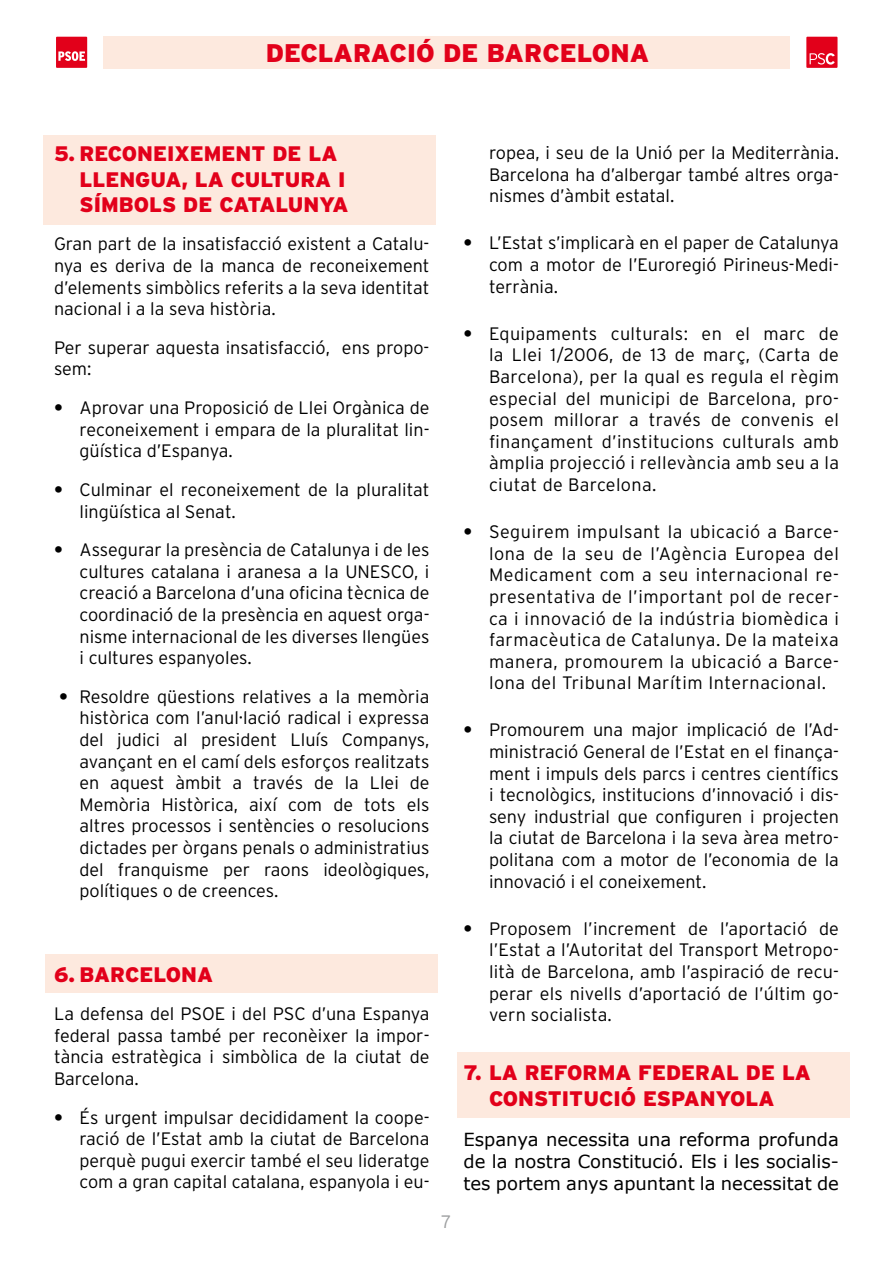
<style>
.page{position:relative;width:893px;height:1263px;background:#fff}
.page>*{position:absolute;margin:0;border:0;box-sizing:border-box;transform-origin:0 0}
.t1{font:900 25.5px "Interstate";color:#e2001a}
.t2{font:900 21px/25.2px "Interstate";color:#e2001a}
.t3{font:300 18px/21.6px "Interstate";color:#000;text-align:justify}
.t4{font:18px/21.6px "Verdana";color:#000;text-align:justify}
.t5{font:300 18px "Interstate";color:#9c9e9f}
.s1{font-weight:700}
</style>
<div class="page">
<div style="left:44px;top:135px;width:392px;height:89px;background:#fde9de"></div>
<div style="left:46px;top:955px;width:392px;height:38px;background:#fde9de"></div>
<div style="left:458px;top:1052px;width:392px;height:66px;background:#fde9de"></div>
<div style="left:104px;top:36px;width:686px;height:33px;background:#fde9de"></div>
<svg style="left:55px;top:36px;width:33px;height:33px"></svg>
<div style="left:56px;top:37px;width:31px;height:31px;background:#e2001a"></div>
<svg style="left:58px;top:51px;width:27px;height:10px"></svg>
<svg style="left:806px;top:36px;width:32px;height:33px"></svg>
<div style="left:806px;top:37px;width:31px;height:31px;background:#e2001a"></div>
<svg style="left:810px;top:53px;width:25px;height:12px"></svg>
<h1 class="t1" style="left:266px;top:38px;width:385px">DECLARACIÓ DE BARCELONA</h1>
<p class="t2" style="left:80px;top:141px;width:271px;text-indent:-26px">5. RECONEIXEMENT DE LA<br>LLENGUA, LA CULTURA I<br>SÍMBOLS DE CATALUNYA</p>
<p class="t3" style="left:54px;top:233px;width:377px">Gran part de la insatisfacció existent a Catalu&shy;nya es deriva de la manca de reconeixement d’elements simbòlics referits a la seva identitat nacional i a la seva història.</p>
<p class="t3" style="left:54px;top:337px;width:377px">Per superar aquesta insatisfacció, ens propo&shy;sem:</p>
<p class="t3" style="left:80px;top:397px;width:351px;text-indent:-26px"><span class="s1">•</span> Aprovar una Proposició de Llei Orgànica de reconeixement i empara de la pluralitat lin&shy;güística d’Espanya.</p>
<p class="t3" style="left:80px;top:479px;width:351px;text-indent:-26px"><span class="s1">•</span> Culminar el reconeixement de la pluralitat lingüística al Senat.</p>
<p class="t3" style="left:80px;top:539px;width:351px;text-indent:-26px"><span class="s1">•</span> Assegurar la presència de Catalunya i de les cultures catalana i aranesa a la UNESCO, i creació a Barcelona d’una oficina tècnica de coordinació de la presència en aquest orga&shy;nisme internacional de les diverses llengües i cultures espanyoles.</p>
<p class="t3" style="left:80px;top:685px;width:351px;text-indent:-20px"><span class="s1">•</span> Resoldre qüestions relatives a la memòria històrica com l’anul·lació radical i expressa del judici al president Lluís Companys, avançant en el camí dels esforços realitzats en aquest àmbit a través de la Llei de Memòria Històrica, així com de tots els altres processos i sentències o resolucions dictades per òrgans penals o administratius del franquisme per raons ideològiques, polítiques o de creences.</p>
<p class="t2" style="left:54px;top:961px;width:161px">6. BARCELONA</p>
<p class="t3" style="left:54px;top:1003px;width:377px">La defensa del PSOE i del PSC d’una Espanya federal passa també per reconèixer la impor&shy;tància estratègica i simbòlica de la ciutat de Barcelona.</p>
<p class="t3" style="left:80px;top:1106px;width:351px;text-indent:-26px"><span class="s1">•</span> És urgent impulsar decididament la coope&shy;ració de l’Estat amb la ciutat de Barcelona perquè pugui exercir també el seu lideratge com a gran capital catalana, espanyola i eu-</p>
<p class="t5" style="left:441px;top:1211px;width:12px">7</p>
<p class="t3" style="left:489px;top:142px;width:351px">ropea, i seu de la Unió per la Mediterrània.<br>Barcelona ha d’albergar també altres orga&shy;nismes d’àmbit estatal.</p>
<p class="t3" style="left:489px;top:232px;width:351px;text-indent:-26px"><span class="s1">•</span> L’Estat s’implicarà en el paper de Catalunya com a motor de l’Euroregió Pirineus-Medi&shy;terrània.</p>
<p class="t3" style="left:489px;top:322px;width:351px;text-indent:-26px"><span class="s1">•</span> Equipaments culturals: en el marc de la Llei 1/2006, de 13 de març, (Carta de Barcelona), per la qual es regula el règim especial del municipi de Barcelona, pro&shy;posem millorar a través de convenis el finançament d’institucions culturals amb àmplia projecció i rellevància amb seu a la ciutat de Barcelona.</p>
<p class="t3" style="left:489px;top:521px;width:351px;text-indent:-26px"><span class="s1">•</span> Seguirem impulsant la ubicació a Barce&shy;lona de la seu de l’Agència Europea del Medicament com a seu internacional re&shy;presentativa de l’important pol de recer&shy;ca i innovació de la indústria biomèdica i farmacèutica de Catalunya. De la mateixa manera, promourem la ubicació a Barce&shy;lona del Tribunal Marítim Internacional.</p>
<p class="t3" style="left:489px;top:719px;width:351px;text-indent:-26px"><span class="s1">•</span> Promourem una major implicació de l’Ad&shy;ministració General de l’Estat en el finança&shy;ment i impuls dels parcs i centres científics i tecnològics, institucions d’innovació i dis&shy;seny industrial que configuren i projecten la ciutat de Barcelona i la seva àrea metro&shy;politana com a motor de l’economia de la innovació i el coneixement.</p>
<p class="t3" style="left:489px;top:917px;width:351px;text-indent:-26px"><span class="s1">•</span> Proposem l’increment de l’aportació de l’Estat a l’Autoritat del Transport Metropo&shy;lità de Barcelona, amb l’aspiració de recu&shy;perar els nivells d’aportació de l’últim go&shy;vern socialista.</p>
<p class="t2" style="left:463px;top:1060px;width:349px;text-align:center">7. LA REFORMA FEDERAL DE LA<br>CONSTITUCIÓ ESPANYOLA</p>
<p class="t4" style="left:463px;top:1129px;width:377px">Espanya necessita una reforma profunda de la nostra Constitució. Els i les socialis&shy;tes portem anys apuntant la necessitat de</p>
</div>
